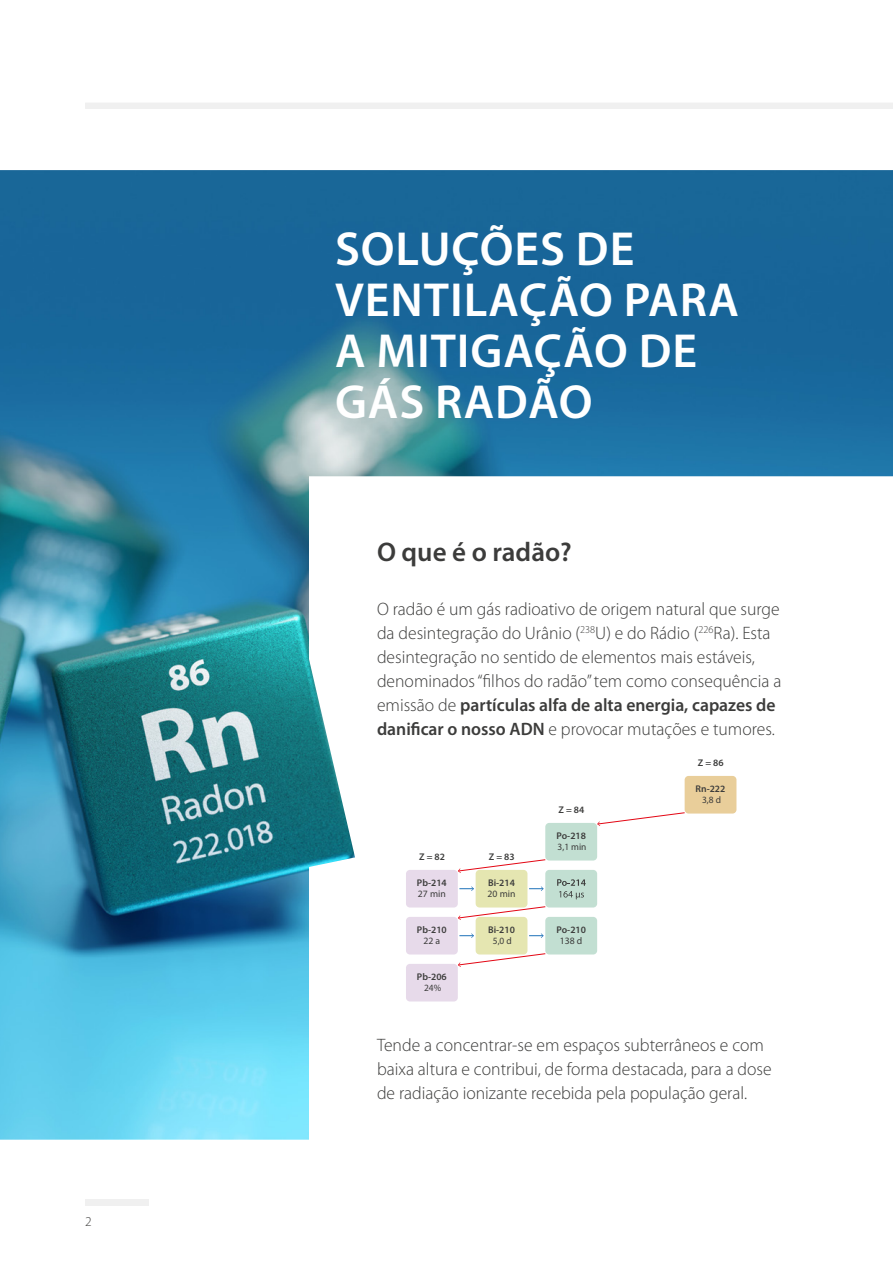
<style>
.page{position:relative;width:893px;height:1263px;background:#fff}
.page>*{position:absolute;margin:0;border:0;box-sizing:border-box;transform-origin:0 0}
.t1{font:600 48px/51px "Myriad Pro";letter-spacing:.02em;color:#fff}
.t2{font:600 27px "Myriad Pro";color:#3c3c3b}
.t3{font:300 18px/24px "Myriad Pro";color:#3c3c3b}
.t4{font:300 13.5px "Myriad Pro";color:#3c3c3b}
.t5{font:600 9.75px "Myriad Pro";color:#3c3c3b}
.t6{font:9.75px "Myriad Pro";color:#3c3c3b}
.t7{font:9.6px "Myriad Pro";color:#3c3c3b}
.s1{font-weight:600}
</style>
<div class="page">
<div style="left:85px;top:103px;width:808px;height:6px;background:#f0f0f0"></div>
<div style="left:85px;top:1199px;width:64px;height:6px;background:#f0f0f0"></div>
<img style="left:0;top:170px;width:893px;height:970px">
<div style="left:545px;top:823px;width:52px;height:37px;background:#c2dfd2;border-radius:4px"></div>
<div style="left:685px;top:776px;width:51px;height:37px;background:#e9ce9a;border-radius:4px"></div>
<div style="left:545px;top:870px;width:52px;height:37px;background:#c2dfd2;border-radius:4px"></div>
<svg style="left:557px;top:879px;width:29px;height:20px"></svg>
<div style="left:545px;top:917px;width:52px;height:37px;background:#c2dfd2;border-radius:4px"></div>
<div style="left:476px;top:870px;width:51px;height:37px;background:#e5e6b1;border-radius:4px"></div>
<div style="left:476px;top:917px;width:51px;height:37px;background:#e5e6b1;border-radius:4px"></div>
<div style="left:406px;top:870px;width:52px;height:37px;background:#e7daea;border-radius:4px"></div>
<div style="left:406px;top:917px;width:52px;height:37px;background:#e7daea;border-radius:4px"></div>
<div style="left:406px;top:964px;width:52px;height:37px;background:#e7daea;border-radius:4px"></div>
<svg style="left:457px;top:859px;width:89px;height:14px"></svg>
<svg style="left:597px;top:812px;width:88px;height:14px"></svg>
<svg style="left:457px;top:906px;width:89px;height:14px"></svg>
<svg style="left:457px;top:953px;width:89px;height:14px"></svg>
<svg style="left:459px;top:886px;width:15px;height:5px"></svg>
<svg style="left:529px;top:886px;width:15px;height:5px"></svg>
<svg style="left:459px;top:933px;width:15px;height:5px"></svg>
<svg style="left:529px;top:933px;width:15px;height:5px"></svg>
<p class="t4" style="left:85px;top:1214px;width:8px">2</p>
<h1 class="t1" style="left:335px;top:224px;width:405px">SOLUÇÕES DE<br>VENTILAÇÃO PARA<br>A MITIGAÇÃO DE<br>GÁS RADÃO</h1>
<h2 class="t2" style="left:377px;top:537px;width:196px">O que é o radão?</h2>
<p class="t3" style="left:377px;top:597px;width:406px">O radão é um gás radioativo de origem natural que surge da desintegração do Urânio (<sup>238</sup>U) e do Rádio (<sup>226</sup>Ra). Esta desintegração no sentido de elementos mais estáveis, denominados “filhos do radão” tem como consequência a emissão de <span class="s1">partículas alfa de alta energia, capazes de danificar o nosso ADN</span> e provocar mutações e tumores.</p>
<p class="t5" style="left:698px;top:757px;width:27px">Z = 86</p>
<p class="t5" style="left:696px;top:783px;width:31px">Rn-222</p>
<p class="t5" style="left:419px;top:851px;width:27px">Z = 82</p>
<p class="t5" style="left:489px;top:851px;width:27px">Z = 83</p>
<p class="t5" style="left:417px;top:877px;width:31px">Pb-214</p>
<p class="t6" style="left:418px;top:888px;width:29px">27 min</p>
<p class="t5" style="left:417px;top:924px;width:31px">Pb-210</p>
<p class="t6" style="left:424px;top:935px;width:18px">22 a</p>
<p class="t5" style="left:417px;top:971px;width:31px">Pb-206</p>
<p class="t7" style="left:424px;top:982px;width:19px">24%</p>
<p class="t5" style="left:488px;top:877px;width:28px">Bi-214</p>
<p class="t6" style="left:488px;top:888px;width:29px">20 min</p>
<p class="t5" style="left:488px;top:924px;width:28px">Bi-210</p>
<p class="t7" style="left:493px;top:935px;width:20px">5,0 d</p>
<p class="t5" style="left:559px;top:804px;width:27px">Z = 84</p>
<p class="t5" style="left:556px;top:830px;width:31px">Po-218</p>
<p class="t7" style="left:558px;top:841px;width:30px">3,1 min</p>
<p class="t5" style="left:556px;top:924px;width:31px">Po-210</p>
<p class="t6" style="left:560px;top:935px;width:24px">138 d</p>
<p class="t7" style="left:702px;top:794px;width:20px">3,8 d</p>
<p class="t3" style="left:377px;top:1033px;width:396px">Tende a concentrar-se em espaços subterrâneos e com baixa altura e contribui, de forma destacada, para a dose de radiação ionizante recebida pela população geral.</p>
</div>
